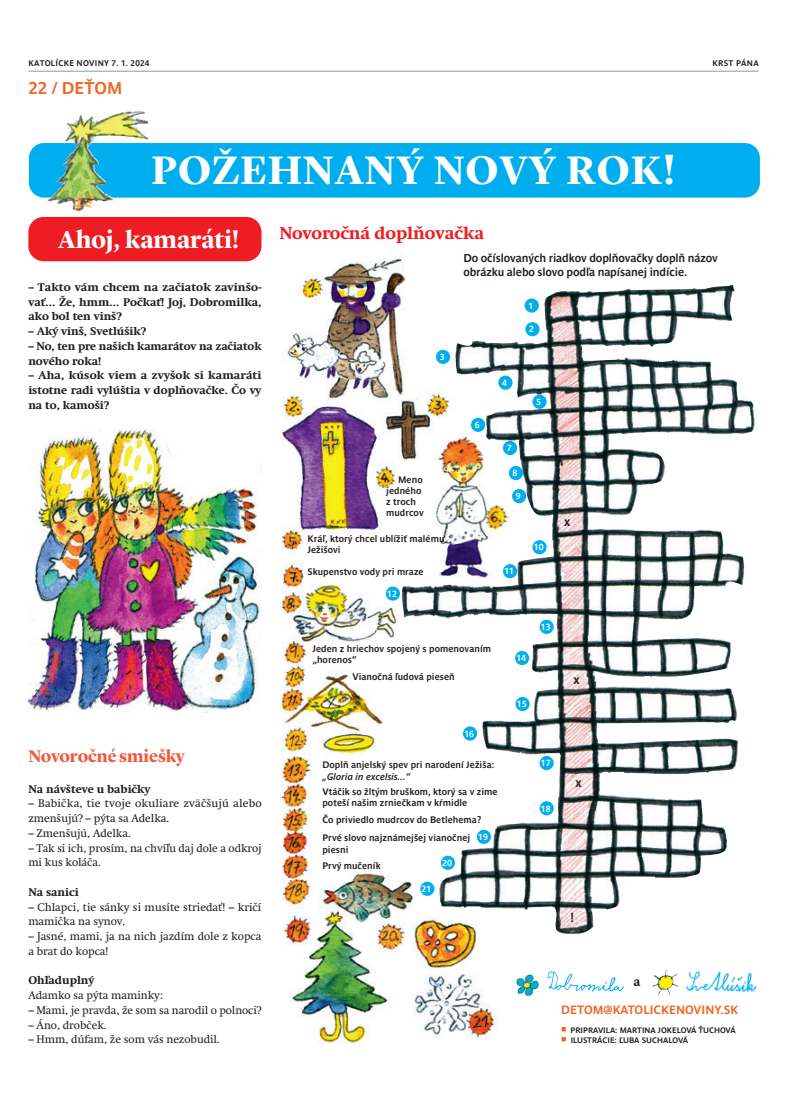
<style>
.page{position:relative;width:787px;height:1099px;background:#fff}
.page>*{position:absolute;margin:0;border:0;box-sizing:border-box;transform-origin:0 0}
.KN-TITUL_33_NOVY{font:700 41.25px "Lyon Display";letter-spacing:.03em;color:#fff}
.KN-TITUKY_20_pt_NOVY{font:700 25px "Lyon Display";color:#fff}
.KN-TEXT{font:700 17.5px "Swift Neue LT Pro";color:#ee1d23}
.KN-TITULOK_14_pt{font:700 17.5px "Lyon Display";letter-spacing:-.005em;color:#f0593e}
.KN-ZAHLAVIE-PAGINA{font:700 16.88px "Parisine Pro Gris";letter-spacing:.005em;color:#f26424}
.t1{font:700 15px "Minion Pro";color:#231f20}
.KN-TEXT-2{font:13.75px "Swift Neue LT Pro";color:#231f20}
.TEXT-POPIS_OBRAZKY_N{font:700 12.5px "Parisine Pro Gris";color:#231f20}
.KN-MALE_ZAHLAVIE_RED{font:700 11.88px "Parisine Pro Gris";letter-spacing:.005em;color:#f26424}
.KN-TEXT-3{font:11.38px/14.8px "Swift Neue LT Pro";color:#231f20}
.KN-TEXT-4{font:700 11.38px/14.8px "Swift Neue LT Pro";color:#231f20;text-align:justify}
.KN-PEREX_NOVY{font:700 11.38px/14.2px "Parisine Pro Gris";letter-spacing:-.01em;color:#231f20}
.TEXT-POPIS_OBRAZKY_N-2{font:700 9.38px/11.2px "Parisine Pro Gris";letter-spacing:.005em;color:#231f20}
.t2{font:700 8.75px "Parisine Pro Gris";color:#fff}
.KN-ZAHLAVIE-CIERNA{font:700 8.12px "Parisine Pro Gris";letter-spacing:.03em;color:#231f20}
.KN-autor-maly-bez_ci{font:700 7.88px "Parisine Pro Gris";color:#231f20}
.s1{font-style:italic}
.s2{font-family:"Minion Pro";font-weight:400;font-size:15px;color:#f26424}
</style>
<div class="page">
<div style="left:28px;top:217px;width:233px;height:44px;background:#ee1d23;border-radius:15px"></div>
<div style="left:29px;top:143px;width:731px;height:55px;background:#00aeef;border-radius:15px"></div>
<img style="left:47px;top:111px;width:101px;height:100px">
<img style="left:28px;top:429px;width:233px;height:284px">
<img style="left:280px;top:258px;width:218px;height:785px">
<img style="left:400px;top:284px;width:331px;height:652px">
<div style="left:524px;top:298px;width:15px;height:14px;background:#00aeef;border-radius:50%"></div>
<div style="left:525px;top:322px;width:14px;height:14px;background:#00aeef;border-radius:50%"></div>
<div style="left:436px;top:350px;width:14px;height:14px;background:#00aeef;border-radius:50%"></div>
<div style="left:498px;top:375px;width:14px;height:15px;background:#00aeef;border-radius:50%"></div>
<div style="left:532px;top:394px;width:14px;height:15px;background:#00aeef;border-radius:50%"></div>
<div style="left:471px;top:418px;width:14px;height:14px;background:#00aeef;border-radius:50%"></div>
<div style="left:503px;top:441px;width:14px;height:14px;background:#00aeef;border-radius:50%"></div>
<div style="left:509px;top:466px;width:14px;height:14px;background:#00aeef;border-radius:50%"></div>
<div style="left:512px;top:489px;width:14px;height:14px;background:#00aeef;border-radius:50%"></div>
<div style="left:532px;top:540px;width:14px;height:14px;background:#00aeef;border-radius:50%"></div>
<div style="left:503px;top:564px;width:14px;height:14px;background:#00aeef;border-radius:50%"></div>
<div style="left:386px;top:586px;width:14px;height:14px;background:#00aeef;border-radius:50%"></div>
<div style="left:539px;top:619px;width:14px;height:15px;background:#00aeef;border-radius:50%"></div>
<div style="left:515px;top:651px;width:14px;height:14px;background:#00aeef;border-radius:50%"></div>
<div style="left:515px;top:697px;width:14px;height:14px;background:#00aeef;border-radius:50%"></div>
<div style="left:463px;top:726px;width:14px;height:14px;background:#00aeef;border-radius:50%"></div>
<div style="left:539px;top:756px;width:14px;height:14px;background:#00aeef;border-radius:50%"></div>
<div style="left:539px;top:801px;width:14px;height:14px;background:#00aeef;border-radius:50%"></div>
<div style="left:477px;top:829px;width:14px;height:15px;background:#00aeef;border-radius:50%"></div>
<div style="left:441px;top:855px;width:14px;height:14px;background:#00aeef;border-radius:50%"></div>
<div style="left:420px;top:881px;width:14px;height:14px;background:#00aeef;border-radius:50%"></div>
<img style="left:652px;top:969px;width:26px;height:25px">
<img style="left:686px;top:971px;width:71px;height:21px">
<img style="left:547px;top:971px;width:77px;height:21px">
<img style="left:516px;top:974px;width:23px;height:22px">
<hr style="left:28px;top:71px;width:730px;height:1px;background:#939598">
<p class="KN-ZAHLAVIE-CIERNA" style="left:28px;top:57px;width:123px">KATOLÍCKE NOVINY 7. 1. 2024</p>
<p class="KN-ZAHLAVIE-CIERNA" style="left:712px;top:57px;width:48px">KRST PÁNA</p>
<p class="KN-ZAHLAVIE-PAGINA" style="left:28px;top:75px;width:96px">22 / DEŤOM</p>
<p class="KN-TITUL_33_NOVY" style="left:151px;top:139px;width:525px">POŽEHNANÝ NOVÝ ROK!</p>
<p class="KN-TITUKY_20_pt_NOVY" style="left:58px;top:220px;width:183px">Ahoj, kamaráti!</p>
<p class="KN-TEXT" style="left:279px;top:222px;width:206px">Novoročná doplňovačka</p>
<p class="KN-PEREX_NOVY" style="left:463px;top:250px;width:256px">Do očíslovaných riadkov doplňovačky doplň názov obrázku alebo slovo podľa napísanej indície.</p>
<p class="KN-TEXT-4" style="left:28px;top:279px;width:235px">– Takto vám chcem na začiatok zavinšo&shy;vať... Že, hmm... Počkať! Joj, Dobromilka, ako bol ten vinš?</p>
<p class="KN-TEXT-4" style="left:28px;top:324px;width:119px">– Aký vinš, Svetlúšik?</p>
<p class="KN-TEXT-4" style="left:28px;top:338px;width:235px">– No, ten pre našich kamarátov na začiatok nového roka!</p>
<p class="KN-TEXT-4" style="left:28px;top:368px;width:235px">– Aha, kúsok viem a zvyšok si kamaráti istotne radi vylúštia v doplňovačke. Čo vy na to, kamoši?</p>
<p class="KN-TITULOK_14_pt" style="left:28px;top:742px;width:158px">Novoročné smiešky</p>
<p class="KN-TEXT-4" style="left:28px;top:781px;width:124px">Na návšteve u babičky</p>
<p class="KN-TEXT-3" style="left:28px;top:796px;width:235px">– Babička, tie tvoje okuliare zväčšujú alebo zmenšujú? – pýta sa Adelka.</p>
<p class="KN-TEXT-3" style="left:28px;top:825px;width:104px">– Zmenšujú, Adelka.</p>
<p class="KN-TEXT-3" style="left:28px;top:840px;width:235px">– Tak si ich, prosím, na chvíľu daj dole a odkroj mi kus koláča.</p>
<p class="KN-TEXT-4" style="left:28px;top:884px;width:52px">Na sanici</p>
<p class="KN-TEXT-3" style="left:28px;top:899px;width:234px">– Chlapci, tie sánky si musíte striedať! – kričí mamička na synov.</p>
<p class="KN-TEXT-3" style="left:28px;top:928px;width:234px">– Jasné, mami, ja na nich jazdím dole z kopca a brat do kopca!</p>
<p class="KN-TEXT-4" style="left:28px;top:973px;width:67px">Ohľaduplný</p>
<p class="KN-TEXT-3" style="left:28px;top:987px;width:136px">Adamko sa pýta maminky:</p>
<p class="KN-TEXT-3" style="left:28px;top:1002px;width:235px">– Mami, je pravda, že som sa narodil o polnoci?</p>
<p class="KN-TEXT-3" style="left:28px;top:1017px;width:80px">– Áno, drobček.</p>
<p class="KN-TEXT-3" style="left:28px;top:1032px;width:193px">– Hmm, dúfam, že som vás nezobudil.</p>
<p class="t2" style="left:440px;top:350px;width:6px">3</p>
<p class="TEXT-POPIS_OBRAZKY_N-2" style="left:386px;top:473px;width:39px;text-indent:12px">Meno jedného z troch mudrcov</p>
<p class="TEXT-POPIS_OBRAZKY_N-2" style="left:307px;top:532px;width:138px">Kráľ, ktorý chcel ublížiť malému<br>Ježišovi</p>
<p class="TEXT-POPIS_OBRAZKY_N-2" style="left:307px;top:565px;width:118px">Skupenstvo vody pri mraze</p>
<p class="t2" style="left:387px;top:587px;width:11px">12</p>
<p class="t2" style="left:475px;top:418px;width:6px">6</p>
<p class="TEXT-POPIS_OBRAZKY_N-2" style="left:312px;top:642px;width:180px">Jeden z hriechov spojený s pomenovaním „horenos“</p>
<p class="TEXT-POPIS_OBRAZKY_N-2" style="left:352px;top:669px;width:104px">Vianočná ľudová pieseň</p>
<p class="t2" style="left:464px;top:727px;width:11px">16</p>
<p class="t2" style="left:528px;top:299px;width:6px">1</p>
<p class="t2" style="left:529px;top:323px;width:6px">2</p>
<p class="t2" style="left:502px;top:376px;width:6px">4</p>
<p class="t2" style="left:507px;top:441px;width:6px">7</p>
<p class="t2" style="left:512px;top:466px;width:6px">8</p>
<p class="t2" style="left:516px;top:489px;width:6px">9</p>
<p class="t2" style="left:536px;top:395px;width:6px">5</p>
<p class="t2" style="left:504px;top:564px;width:11px">11</p>
<p class="t2" style="left:534px;top:541px;width:11px">10</p>
<p class="t2" style="left:541px;top:620px;width:11px">13</p>
<p class="t2" style="left:516px;top:651px;width:11px">14</p>
<p class="t2" style="left:517px;top:697px;width:11px">15</p>
<p class="TEXT-POPIS_OBRAZKY_N-2" style="left:322px;top:758px;width:173px">Doplň anjelský spev pri narodení Ježiša: <span class="s1">„Gloria in excelsis...“</span></p>
<p class="TEXT-POPIS_OBRAZKY_N-2" style="left:322px;top:785px;width:177px">Vtáčik so žltým bruškom, ktorý sa v zime poteší našim zrniečkam v kŕmidle</p>
<p class="TEXT-POPIS_OBRAZKY_N-2" style="left:322px;top:813px;width:161px">Čo priviedlo mudrcov do Betlehema?</p>
<p class="TEXT-POPIS_OBRAZKY_N-2" style="left:322px;top:831px;width:149px">Prvé slovo najznámejšej vianočnej</p>
<p class="TEXT-POPIS_OBRAZKY_N-2" style="left:322px;top:842px;width:28px">piesni</p>
<p class="TEXT-POPIS_OBRAZKY_N-2" style="left:322px;top:859px;width:60px">Prvý mučeník</p>
<p class="t2" style="left:478px;top:830px;width:11px">19</p>
<p class="t2" style="left:442px;top:856px;width:11px">20</p>
<p class="t2" style="left:421px;top:882px;width:11px">21</p>
<p class="t2" style="left:541px;top:756px;width:11px">17</p>
<p class="t2" style="left:541px;top:801px;width:11px">18</p>
<p class="KN-TEXT-2" style="left:567px;top:512px;width:9px">x</p>
<p class="TEXT-POPIS_OBRAZKY_N" style="left:564px;top:512px;width:8px">x</p>
<p class="KN-TEXT-2" style="left:572px;top:669px;width:9px">x</p>
<p class="TEXT-POPIS_OBRAZKY_N" style="left:573px;top:670px;width:8px">x</p>
<p class="KN-TEXT-2" style="left:575px;top:774px;width:9px">x</p>
<p class="TEXT-POPIS_OBRAZKY_N" style="left:575px;top:773px;width:8px">x</p>
<p class="TEXT-POPIS_OBRAZKY_N" style="left:570px;top:908px;width:5px">!</p>
<p class="t1" style="left:633px;top:970px;width:8px">a</p>
<p class="KN-MALE_ZAHLAVIE_RED" style="left:561px;top:1000px;width:179px">DETOM@KATOLICKENOVINY.SK</p>
<p class="KN-autor-maly-bez_ci" style="left:561px;top:1023px;width:176px"><span class="s2">■</span> PRIPRAVILA: MARTINA JOKELOVÁ ŤUCHOVÁ</p>
<p class="KN-autor-maly-bez_ci" style="left:561px;top:1033px;width:128px"><span class="s2">■</span> ILUSTRÁCIE: ĽUBA SUCHALOVÁ</p>
</div>
